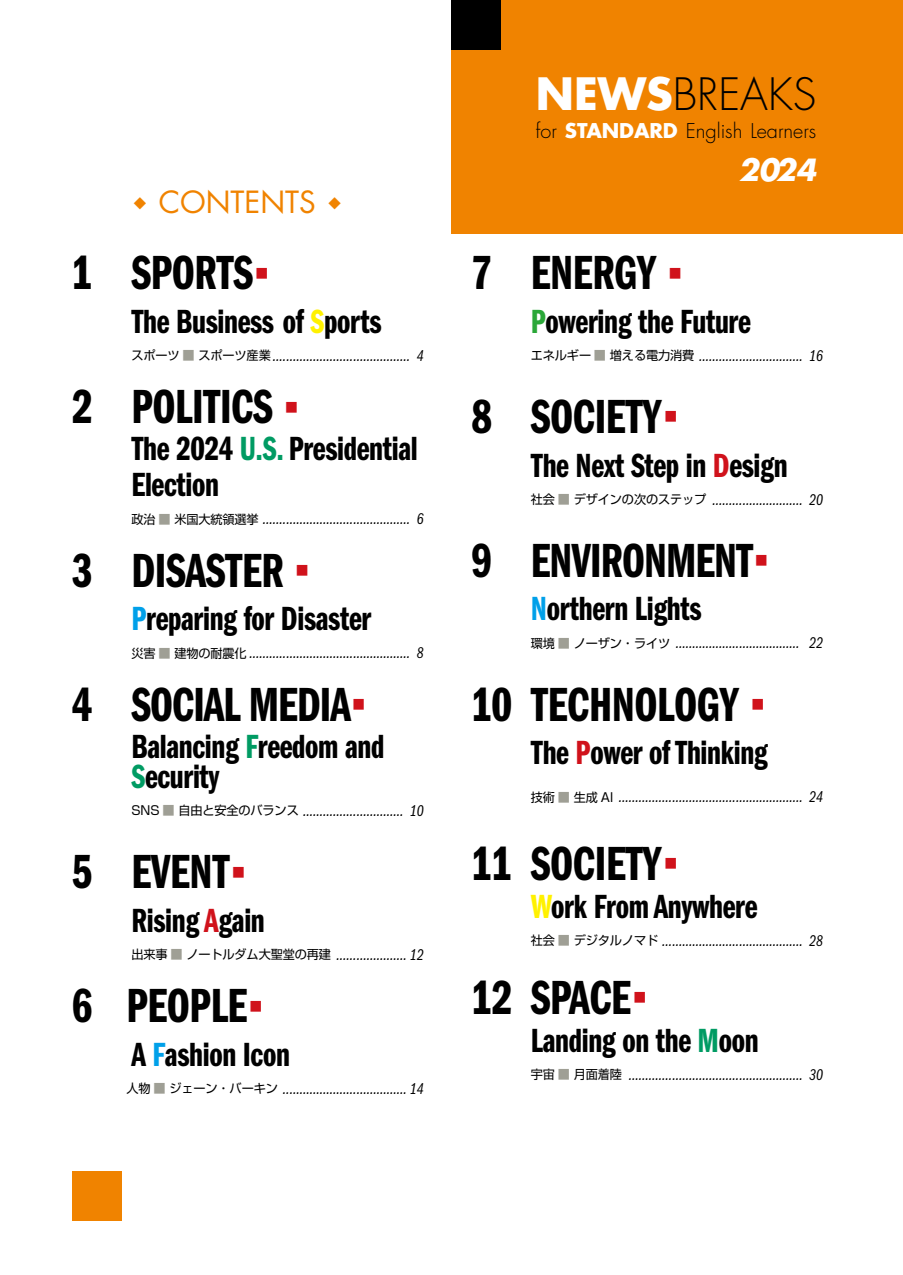
<style>
.page{position:relative;width:903px;height:1275px;background:#fff}
.page>*{position:absolute;margin:0;border:0;box-sizing:border-box;transform-origin:0 0}
.t1{font:49.52px "ITC Franklin Gothic Std Dm Cp";letter-spacing:-.01em;color:#000}
.t2{font:300 43.4px "Futura Std";color:#000}
.t3{font:34.65px/36.1px "ITC Franklin Gothic Std Dm Cp";letter-spacing:-.01em;color:#000}
.t4{font:29.75px "Futura Std";color:#f08300}
.t5{font:italic 700 29.75px "Futura Std";color:#fff}
.t6{font:300 19.78px "Futura Std";letter-spacing:-.005em;color:#000}
.t7{font:16.1px "ITC Franklin Gothic Std Bk Cp It";letter-spacing:-.01em;color:#000}
.t8{font:12.42px "Shin Go Pro";color:#d0121b}
.t9{font:12.42px "Ryumin Pro";color:#f08300}
.t10{font:12.42px "Shin Go Pro";color:#d0121b;scale:.96 1}
.s1{color:#fff100}
.s2{font-family:"Shin Go Pro";font-size:12.42px}
.s3{font-family:"Shin Go Pro";font-size:12.42px;color:#9f9f95}
.s4{color:#009b63}
.s5{color:#00a0e9}
.s6{color:#d0121b}
.s7{font-weight:700;color:#fff}
.s8{color:#2aa738}
</style>
<div class="page">
<div style="left:451px;top:0;width:452px;height:233px;background:#f08300"></div>
<div style="left:451px;top:0;width:50px;height:50px;background:#000"></div>
<div style="left:72px;top:1171px;width:50px;height:49px;background:#f08300"></div>
<h3 class="t4" style="left:134px;top:183px;width:183px"><sup>◆　</sup>CONTENTS</h3>
<p class="t9" style="left:316px;top:194px;width:26px">　◆</p>
<h1 class="t1" style="left:72px;top:246px;width:183px">1 SPORTS</h1>
<p class="t8" style="left:256px;top:263px;width:14px">■</p>
<h3 class="t3" style="left:131px;top:304px;width:252px">The Business of <span class="s1">S</span>ports</h3>
<p class="t7" style="left:131px;top:347px;width:294px"><span class="s2">スポーツ</span> <span class="s3">■</span> <span class="s2">スポーツ産業</span> ......................................... 4</p>
<h1 class="t1" style="left:72px;top:380px;width:203px">2 POLITICS</h1>
<p class="t8" style="left:285px;top:397px;width:14px">■</p>
<h3 class="t3" style="left:131px;top:431px;width:288px">The 2024 <span class="s4">U.S.</span> Presidential<br>Election</h3>
<p class="t7" style="left:131px;top:510px;width:294px"><span class="s2">政治</span> <span class="s3">■</span> <span class="s2">米国大統領選挙</span> ............................................ 6</p>
<h1 class="t1" style="left:72px;top:543px;width:213px">3 DISASTER</h1>
<p class="t8" style="left:296px;top:560px;width:14px">■</p>
<h3 class="t3" style="left:131px;top:601px;width:241px"><span class="s5">P</span>reparing for Disaster</h3>
<p class="t7" style="left:131px;top:644px;width:294px"><span class="s2">災害</span> <span class="s3">■</span> <span class="s2">建物の耐震化</span> ................................................ 8</p>
<h1 class="t1" style="left:72px;top:677px;width:280px">4 SOCIAL MEDIA</h1>
<p class="t10" style="left:353px;top:694px;width:14px">■</p>
<h3 class="t3" style="left:131px;top:732px;width:254px;line-height:29.8px">Balancing <span class="s4">F</span>reedom and<br><span class="s4">S</span>ecurity</h3>
<p class="t7" style="left:131px;top:802px;width:294px"><span class="s2">SNS</span> <span class="s3">■</span> <span class="s2">自由と安全のバランス</span> .............................. 10</p>
<h1 class="t1" style="left:72px;top:845px;width:159px">5 EVENT</h1>
<p class="t8" style="left:232px;top:862px;width:14px">■</p>
<h3 class="t3" style="left:131px;top:903px;width:135px">Rising <span class="s6">A</span>gain</h3>
<p class="t7" style="left:131px;top:946px;width:294px"><span class="s2">出来事</span> <span class="s3">■</span> <span class="s2">ノートルダム大聖堂の再建</span> ..................... 12</p>
<h1 class="t1" style="left:72px;top:979px;width:177px">6 PEOPLE</h1>
<p class="t8" style="left:250px;top:996px;width:14px">■</p>
<h3 class="t3" style="left:131px;top:1037px;width:160px">A <span class="s5">F</span>ashion Icon</h3>
<p class="t7" style="left:126px;top:1079px;width:299px"><span class="s2">人物</span> <span class="s3">■</span> <span class="s2">ジェーン・バーキン</span> ..................................... 14</p>
<h2 class="t2" style="left:536px;top:68px;width:282px"><span class="s7">NEWS</span>BREAKS</h2>
<p class="t6" style="left:536px;top:119px;width:282px">for <span class="s7">STANDARD</span> English Learners</p>
<h3 class="t5" style="left:738px;top:150px;width:79px">2024</h3>
<h1 class="t1" style="left:471px;top:246px;width:187px">7 ENERGY</h1>
<p class="t8" style="left:669px;top:263px;width:14px">■</p>
<h3 class="t3" style="left:531px;top:304px;width:222px"><span class="s8">P</span>owering the Future</h3>
<p class="t7" style="left:531px;top:347px;width:294px"><span class="s2">エネルギー</span> <span class="s3">■</span> <span class="s2">増える電力消費</span> ............................... 16</p>
<h1 class="t1" style="left:471px;top:389px;width:192px">8 SOCIETY</h1>
<p class="t8" style="left:665px;top:406px;width:14px">■</p>
<h3 class="t3" style="left:531px;top:448px;width:258px">The Next Step in <span class="s6">D</span>esign</h3>
<p class="t7" style="left:531px;top:490px;width:294px"><span class="s2">社会</span> <span class="s3">■</span> <span class="s2">デザインの次のステップ</span> ........................... 20</p>
<h1 class="t1" style="left:471px;top:533px;width:283px">9 ENVIRONMENT</h1>
<p class="t10" style="left:755px;top:550px;width:14px">■</p>
<h3 class="t3" style="left:531px;top:591px;width:172px"><span class="s5">N</span>orthern Lights</h3>
<p class="t7" style="left:531px;top:634px;width:294px"><span class="s2">環境</span> <span class="s3">■</span> <span class="s2">ノーザン・ライツ</span> ..................................... 22</p>
<h1 class="t1" style="left:471px;top:677px;width:270px">10 TECHNOLOGY</h1>
<p class="t8" style="left:752px;top:694px;width:14px">■</p>
<h3 class="t3" style="left:531px;top:735px;width:238px">The <span class="s6">P</span>ower of Thinking</h3>
<p class="t7" style="left:531px;top:788px;width:294px"><span class="s2">技術</span> <span class="s3">■</span> <span class="s2">生成 AI</span> ....................................................... 24</p>
<h1 class="t1" style="left:471px;top:836px;width:192px">11 SOCIETY</h1>
<p class="t8" style="left:665px;top:853px;width:14px">■</p>
<h3 class="t3" style="left:531px;top:889px;width:228px"><span class="s1">W</span>ork From Anywhere</h3>
<p class="t7" style="left:531px;top:932px;width:294px"><span class="s2">社会</span> <span class="s3">■</span> <span class="s2">デジタルノマド</span> .......................................... 28</p>
<h1 class="t1" style="left:471px;top:970px;width:161px">12 SPACE</h1>
<p class="t8" style="left:634px;top:987px;width:14px">■</p>
<h3 class="t3" style="left:531px;top:1023px;width:229px">Landing on the <span class="s4">M</span>oon</h3>
<p class="t7" style="left:531px;top:1066px;width:294px"><span class="s2">宇宙</span> <span class="s3">■</span> <span class="s2">月面着陸</span> .................................................... 30</p>
</div>
